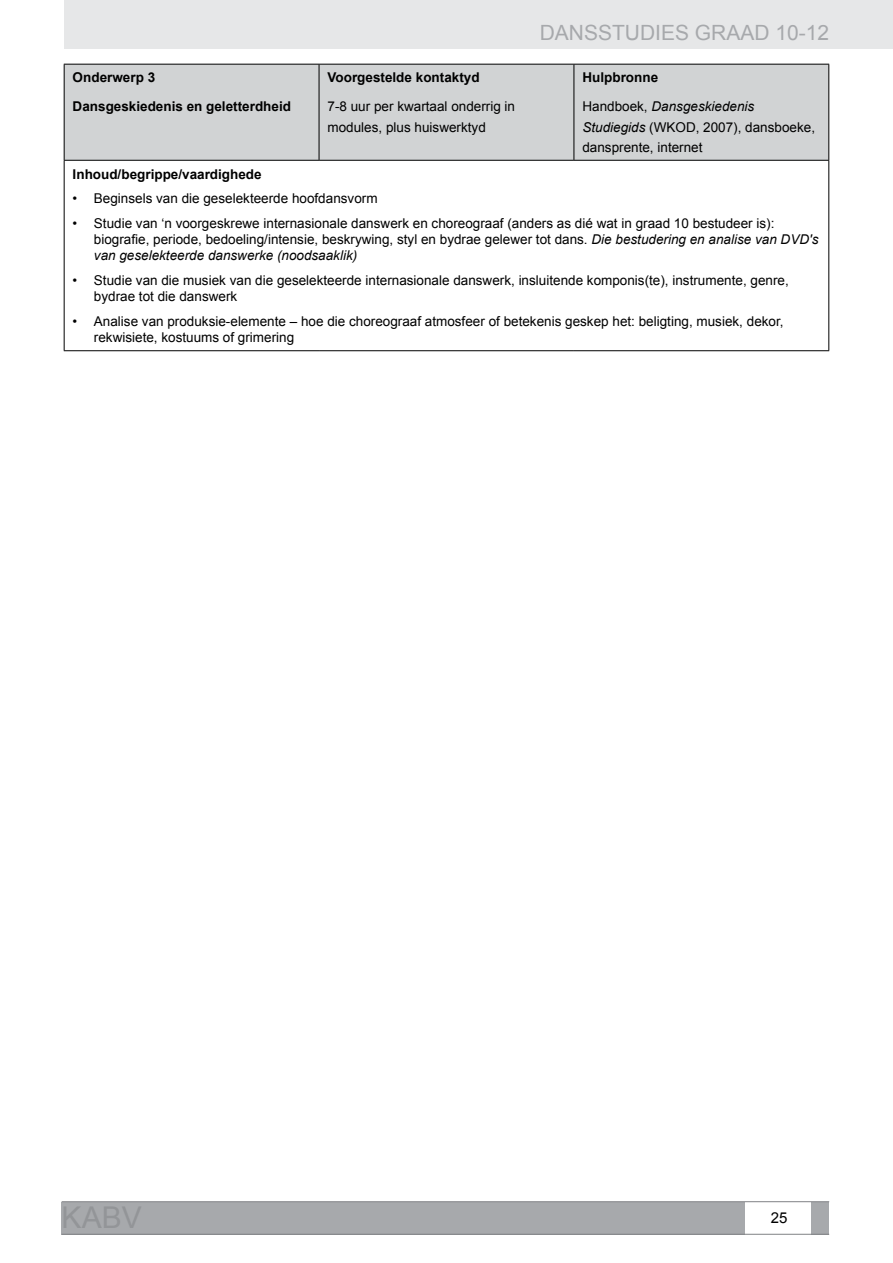
<style>
.page{position:relative;width:893px;height:1263px;background:#fff}
.page>*{position:absolute;margin:0;border:0;box-sizing:border-box;transform-origin:0 0}
.t1{font:21px "Arial";color:#a7a9ac}
.t2{font:15px "Arial";color:#000}
.t3{font:13.5px/16.2px "Arial";color:#000}
.t4{font:700 13.5px/28.8px "Arial";color:#000}
.t5{font:italic 13.5px/28.8px "Arial";color:#000}
.s1{font-weight:700;font-style:normal}
.s2{font-style:normal}
.s3{font-style:italic}
</style>
<div class="page">
<div style="left:64px;top:0;width:829px;height:49px;background:#e6e7e8"></div>
<div style="left:62px;top:1202px;width:683px;height:32px;background:#a7a9ac"></div>
<div style="left:812px;top:1202px;width:17px;height:32px;background:#a7a9ac"></div>
<hr style="left:62px;top:1234px;width:767px;height:1px;background:#808285">
<hr style="left:62px;top:1201px;width:767px;height:1px;background:#808285">
<div style="left:65px;top:65px;width:763px;height:95px;background:#d1d3d4"></div>
<hr style="left:64px;top:64px;width:255px;height:1px;background:#000">
<hr style="left:64px;top:65px;width:1px;height:95px;background:#000">
<hr style="left:319px;top:64px;width:255px;height:1px;background:#000">
<hr style="left:319px;top:65px;width:1px;height:95px;background:#000">
<hr style="left:574px;top:64px;width:255px;height:1px;background:#000">
<hr style="left:574px;top:65px;width:1px;height:95px;background:#000">
<hr style="left:828px;top:65px;width:1px;height:95px;background:#000">
<hr style="left:64px;top:160px;width:255px;height:1px;background:#000">
<hr style="left:64px;top:161px;width:1px;height:189px;background:#000">
<hr style="left:319px;top:160px;width:255px;height:1px;background:#000">
<hr style="left:574px;top:160px;width:255px;height:1px;background:#000">
<hr style="left:828px;top:161px;width:1px;height:189px;background:#000">
<hr style="left:64px;top:350px;width:255px;height:1px;background:#000">
<hr style="left:319px;top:350px;width:255px;height:1px;background:#000">
<hr style="left:574px;top:350px;width:255px;height:1px;background:#000">
<p class="t4" style="left:73px;top:64px;width:220px">Onderwerp 3<br>Dansgeskiedenis en geletterdheid</p>
<p class="t4" style="left:328px;top:64px;width:154px">Voorgestelde kontaktyd</p>
<p class="t3" style="left:328px;top:97px;width:189px;line-height:20.2px">7-8 uur per kwartaal onderrig in modules, plus huiswerktyd</p>
<h1 class="t1" style="left:540px;top:19px;width:291px">DANSSTUDIES GRAAD 10-12</h1>
<p class="t5" style="left:582px;top:64px;width:173px"><span class="s1">Hulpbronne<br></span><span class="s2">Handboek,</span> Dansgeskiedenis</p>
<p class="t3" style="left:582px;top:117px;width:234px;line-height:20.2px"><span class="s3">Studiegids</span> (WKOD, 2007), dansboeke, dansprente, internet</p>
<p class="t4" style="left:73px;top:160px;width:191px">Inhoud/begrippe/vaardighede</p>
<p class="t3" style="left:73px;top:191px;width:306px">• Beginsels van die geselekteerde hoofdansvorm</p>
<p class="t3" style="left:94px;top:215px;width:726px;text-indent:-21px">• Studie van ‘n voorgeskrewe internasionale danswerk en choreograaf (anders as dié wat in graad 10 bestudeer is): biografie, periode, bedoeling/intensie, beskrywing, styl en bydrae gelewer tot dans. <span class="s3">Die bestudering en analise van DVD's van geselekteerde danswerke (noodsaaklik)</span></p>
<p class="t3" style="left:94px;top:272px;width:696px;text-indent:-21px">• Studie van die musiek van die geselekteerde internasionale danswerk, insluitende komponis(te), instrumente, genre, bydrae tot die danswerk</p>
<p class="t3" style="left:94px;top:313px;width:691px;text-indent:-21px">• Analise van produksie-elemente – hoe die choreograaf atmosfeer of betekenis geskep het: beligting, musiek, dekor, rekwisiete, kostuums of grimering</p>
<p class="t2" style="left:771px;top:1208px;width:18px">25</p>
</div>
